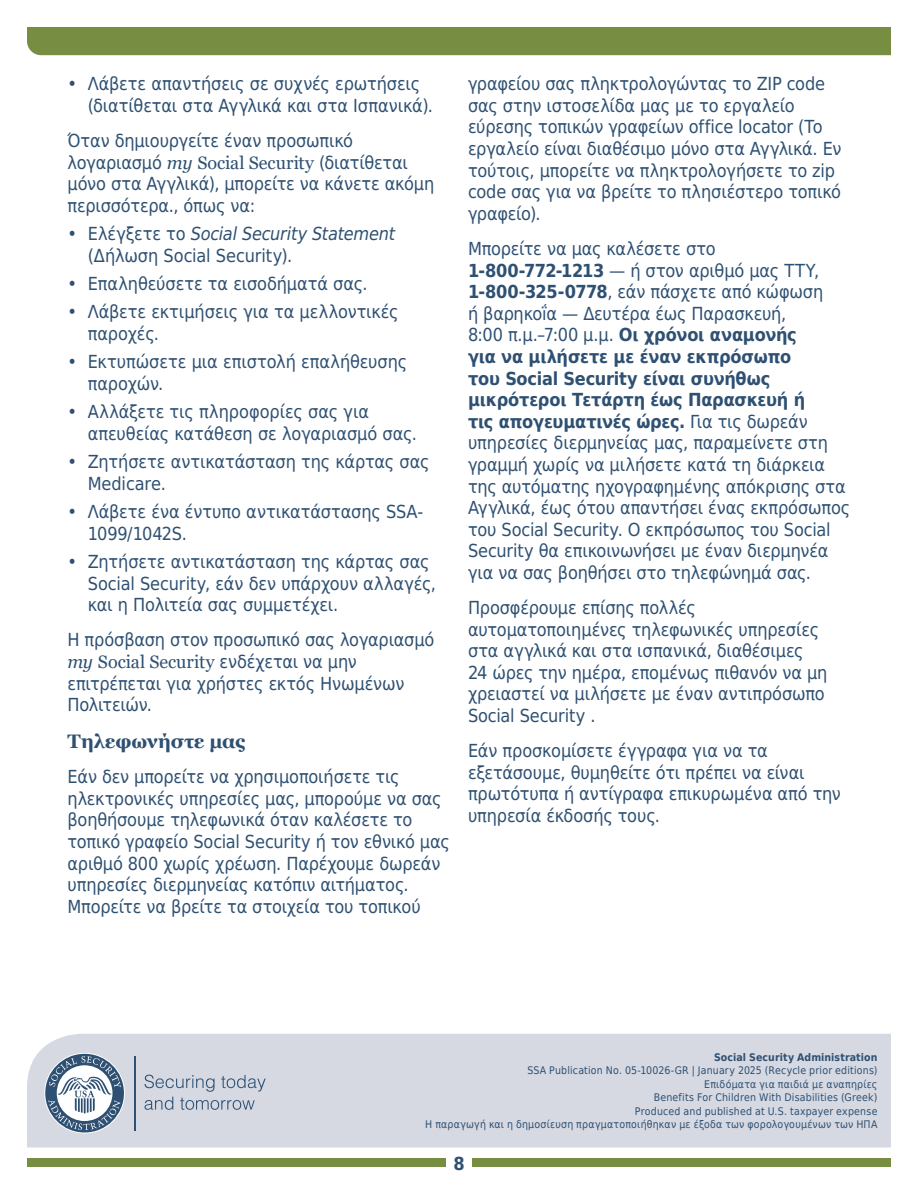
<style>
.page{position:relative;width:918px;height:1188px;background:#fff}
.page>*{position:absolute;margin:0;border:0;box-sizing:border-box;transform-origin:0 0}
.t1{font:700 19.5px "Georgia";letter-spacing:.005em;color:#2e5072}
.t2{font:18px/21.6px "DejaVu Sans Condensed";letter-spacing:-.01em;color:#2e5072}
.t3{font:700 18px "DejaVu Sans Condensed";color:#2e5072}
.t4{font:10.5px "DejaVu Sans Condensed";letter-spacing:.02em;color:#2e5072}
.t5{font:700 10.5px "DejaVu Sans Condensed";letter-spacing:.005em;color:#2e5072}
.s1{font-family:"Georgia";font-style:italic}
.s2{font-family:"Georgia"}
.s3{font-style:italic}
.s4{font-weight:700}
</style>
<div class="page">
<div style="left:27px;top:1159px;width:419px;height:8px;background:#778d42"></div>
<div style="left:472px;top:1159px;width:419px;height:8px;background:#778d42"></div>
<div style="left:27px;top:1034px;width:864px;height:113px;background:#d6d9e2"></div>
<div style="left:27px;top:27px;width:864px;height:28px;background:#778d42"></div>
<svg style="left:145px;top:1075px;width:121px;height:35px;background:#bbc3d0"></svg>
<hr style="left:134px;top:1056px;width:1px;height:75px;background:#2e5072">
<svg style="left:45px;top:1054px;width:79px;height:79px"></svg>
<svg style="left:48px;top:1056px;width:73px;height:74px"></svg>
<p class="t2" style="left:88px;top:73px;width:347px;text-indent:-20px">• Λάβετε απαντήσεις σε συχνές ερωτήσεις (διατίθεται στα Αγγλικά και στα Ισπανικά).</p>
<p class="t2" style="left:67px;top:129px;width:368px">Όταν δημιουργείτε έναν προσωπικό λογαριασμό <span class="s1">my</span> <span class="s2">Social Security</span> (διατίθεται μόνο στα Αγγλικά), μπορείτε να κάνετε ακόμη περισσότερα., όπως να:</p>
<p class="t2" style="left:88px;top:223px;width:309px;text-indent:-20px">• Ελέγξετε το <span class="s3">Social Security Statement </span>(Δήλωση Social Security).</p>
<p class="t2" style="left:68px;top:273px;width:302px">• Επαληθεύσετε τα εισοδήματά σας.</p>
<p class="t2" style="left:88px;top:301px;width:313px;text-indent:-20px">• Λάβετε εκτιμήσεις για τα μελλοντικές παροχές.</p>
<p class="t2" style="left:88px;top:351px;width:321px;text-indent:-20px">• Εκτυπώσετε μια επιστολή επαλήθευσης παροχών.</p>
<p class="t2" style="left:88px;top:401px;width:331px;text-indent:-20px">• Αλλάξετε τις πληροφορίες σας για απευθείας κατάθεση σε λογαριασμό σας.</p>
<p class="t2" style="left:88px;top:451px;width:343px;text-indent:-20px">• Ζητήσετε αντικατάσταση της κάρτας σας<br>Medicare.</p>
<p class="t2" style="left:88px;top:501px;width:337px;text-indent:-20px">• Λάβετε ένα έντυπο αντικατάστασης SSA-<br>1099/1042S.</p>
<p class="t2" style="left:88px;top:551px;width:350px;text-indent:-20px">• Ζητήσετε αντικατάσταση της κάρτας σας<br>Social Security, εάν δεν υπάρχουν αλλαγές, και η Πολιτεία σας συμμετέχει.</p>
<p class="t2" style="left:68px;top:629px;width:368px">Η πρόσβαση στον προσωπικό σας λογαριασμό <span class="s1">my</span> <span class="s2">Social Security</span> ενδέχεται να μην επιτρέπεται για χρήστες εκτός Ηνωμένων<br>Πολιτειών.</p>
<h2 class="t1" style="left:68px;top:729px;width:179px">Τηλεφωνήστε μας</h2>
<p class="t2" style="left:68px;top:766px;width:384px">Εάν δεν μπορείτε να χρησιμοποιήσετε τις ηλεκτρονικές υπηρεσίες μας, μπορούμε να σας βοηθήσουμε τηλεφωνικά όταν καλέσετε το τοπικό γραφείο Social Security ή τον εθνικό μας αριθμό 800 χωρίς χρέωση. Παρέχουμε δωρεάν υπηρεσίες διερμηνείας κατόπιν αιτήματος.<br>Μπορείτε να βρείτε τα στοιχεία του τοπικού</p>
<p class="t2" style="left:468px;top:73px;width:375px">γραφείου σας πληκτρολογώντας το ZIP code σας στην ιστοσελίδα μας με το εργαλείο εύρεσης τοπικών γραφείων office locator (Το εργαλείο είναι διαθέσιμο μόνο στα Αγγλικά. Εν τούτοις, μπορείτε να πληκτρολογήσετε το zip code σας για να βρείτε το πλησιέστερο τοπικό γραφείο).</p>
<p class="t2" style="left:468px;top:237px;width:384px">Μπορείτε να μας καλέσετε στο <span class="s4">1-800-772-1213</span> — ή στον αριθμό μας TTY, <span class="s4">1-800-325-0778</span>, εάν πάσχετε από κώφωση<br>ή βαρηκοḯα — Δευτέρα έως Παρασκευή,<br>8:00 π.μ.–7:00 μ.μ. <span class="s4">Οι χρόνοι αναμονής<br>για να μιλήσετε με έναν εκπρόσωπο<br>του Social Security είναι συνήθως μικρότεροι Τετάρτη έως Παρασκευή ή<br>τις απογευματινές ώρες.</span> Για τις δωρεάν υπηρεσίες διερμηνείας μας, παραμείνετε στη γραμμή χωρίς να μιλήσετε κατά τη διάρκεια της αυτόματης ηχογραφημένης απόκρισης στα Αγγλικά, έως ότου απαντήσει ένας εκπρόσωπος του Social Security. Ο εκπρόσωπος του Social Security θα επικοινωνήσει με έναν διερμηνέα για να σας βοηθήσει στο τηλεφώνημά σας.</p>
<p class="t2" style="left:468px;top:597px;width:361px">Προσφέρουμε επίσης πολλές αυτοματοποιημένες τηλεφωνικές υπηρεσίες στα αγγλικά και στα ισπανικά, διαθέσιμες 24 ώρες την ημέρα, επομένως πιθανόν να μη χρειαστεί να μιλήσετε με έναν αντιπρόσωπο Social Security .</p>
<p class="t2" style="left:468px;top:740px;width:374px">Εάν προσκομίσετε έγγραφα για να τα εξετάσουμε, θυμηθείτε ότι πρέπει να είναι πρωτότυπα ή αντίγραφα επικυρωμένα από την υπηρεσία έκδοσής τους.</p>
<p class="t5" style="left:714px;top:1049px;width:165px">Social Security Administration</p>
<p class="t4" style="left:527px;top:1062px;width:352px">SSA Publication No. 05-10026-GR | January 2025 (Recycle prior editions)</p>
<p class="t4" style="left:704px;top:1076px;width:175px">Επιδόματα για παιδιά με αναπηρίες</p>
<p class="t4" style="left:654px;top:1089px;width:225px">Benefits For Children With Disabilities (Greek)</p>
<p class="t4" style="left:635px;top:1103px;width:244px">Produced and published at U.S. taxpayer expense</p>
<p class="t4" style="left:425px;top:1116px;width:454px">Η παραγωγή και η δημοσίευση πραγματοποιήθηκαν με έξοδα των φορολογουμένων των ΗΠΑ</p>
<p class="t3" style="left:453px;top:1148px;width:13px">8</p>
</div>
